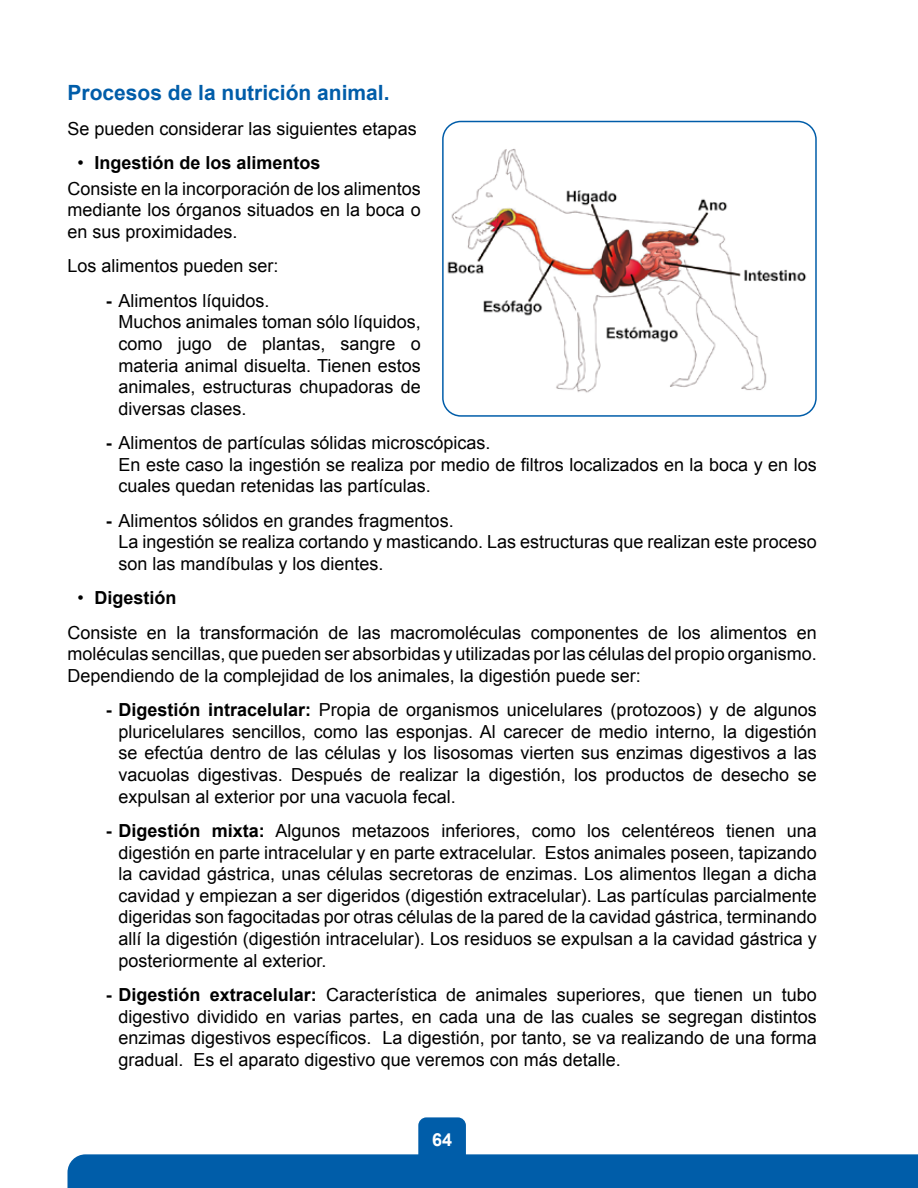
<style>
.page{position:relative;width:918px;height:1188px;background:#fff}
.page>*{position:absolute;margin:0;border:0;box-sizing:border-box;transform-origin:0 0}
.t1{font:700 21px "Arial";color:#005da9}
.t2{font:18px/21.6px "Arial";color:#000}
.t3{font:700 18px "Arial";color:#fff}
.s1{font-weight:700}
</style>
<div class="page">
<div style="left:68px;top:1154px;width:850px;height:34px;background:#005da9"></div>
<div style="left:418px;top:1117px;width:48px;height:54px;background:#005da9;border-radius:8px"></div>
<img style="left:443px;top:122px;width:371px;height:292px">
<div style="left:442px;top:121px;width:375px;height:296px;border:2px solid #005da9;border-radius:18px"></div>
<p class="t1" style="left:68px;top:78px;width:324px">Procesos de la nutrición animal.</p>
<p class="t2" style="left:68px;top:117px;width:351px">Se pueden considerar las siguientes etapas</p>
<p class="t2" style="left:68px;top:150px;width:355px;line-height:25.8px;text-indent:10px">• <span class="s1">Ingestión de los alimentos<br></span>Consiste en la incorporación de los alimentos</p>
<p class="t2" style="left:68px;top:199px;width:355px">mediante los órganos situados en la boca o en sus proximidades.</p>
<p class="t2" style="left:68px;top:255px;width:213px">Los alimentos pueden ser:</p>
<p class="t2" style="left:119px;top:290px;width:304px;text-indent:-13px"><span class="s1">-</span> Alimentos líquidos.<br>Muchos animales toman sólo líquidos, como jugo de plantas, sangre o materia animal disuelta. Tienen estos animales, estructuras chupadoras de diversas clases.</p>
<p class="t2" style="left:119px;top:432px;width:700px;text-indent:-13px"><span class="s1">-</span> Alimentos de partículas sólidas microscópicas.<br>En este caso la ingestión se realiza por medio de filtros localizados en la boca y en los cuales quedan retenidas las partículas.</p>
<p class="t2" style="left:119px;top:510px;width:700px;text-indent:-13px"><span class="s1">-</span> Alimentos sólidos en grandes fragmentos.<br>La ingestión se realiza cortando y masticando. Las estructuras que realizan este proceso son las mandíbulas y los dientes.</p>
<p class="t2" style="left:68px;top:581px;width:751px;line-height:34.3px;text-indent:10px">• <span class="s1">Digestión<br></span>Consiste en la transformación de las macromoléculas componentes de los alimentos en</p>
<p class="t2" style="left:68px;top:643px;width:751px">moléculas sencillas, que pueden ser absorbidas y utilizadas por las células del propio organismo.<br>Dependiendo de la complejidad de los animales, la digestión puede ser:</p>
<p class="t2" style="left:119px;top:699px;width:700px;text-align:justify;text-indent:-13px"><span class="s1">- Digestión intracelular:</span> Propia de organismos unicelulares (protozoos) y de algunos pluricelulares sencillos, como las esponjas. Al carecer de medio interno, la digestión se efectúa dentro de las células y los lisosomas vierten sus enzimas digestivos a las vacuolas digestivas. Después de realizar la digestión, los productos de desecho se expulsan al exterior por una vacuola fecal.</p>
<p class="t2" style="left:119px;top:820px;width:700px;text-align:justify;text-indent:-13px"><span class="s1">- Digestión mixta:</span> Algunos metazoos inferiores, como los celentéreos tienen una digestión en parte intracelular y en parte extracelular. Estos animales poseen, tapizando la cavidad gástrica, unas células secretoras de enzimas. Los alimentos llegan a dicha cavidad y empiezan a ser digeridos (digestión extracelular). Las partículas parcialmente digeridas son fagocitadas por otras células de la pared de la cavidad gástrica, terminando allí la digestión (digestión intracelular). Los residuos se expulsan a la cavidad gástrica y posteriormente al exterior.</p>
<p class="t2" style="left:119px;top:984px;width:700px;text-align:justify;text-indent:-13px"><span class="s1">- Digestión extracelular:</span> Característica de animales superiores, que tienen un tubo digestivo dividido en varias partes, en cada una de las cuales se segregan distintos enzimas digestivos específicos. La digestión, por tanto, se va realizando de una forma gradual. Es el aparato digestivo que veremos con más detalle.</p>
<p class="t3" style="left:432px;top:1127px;width:22px">64</p>
</div>
